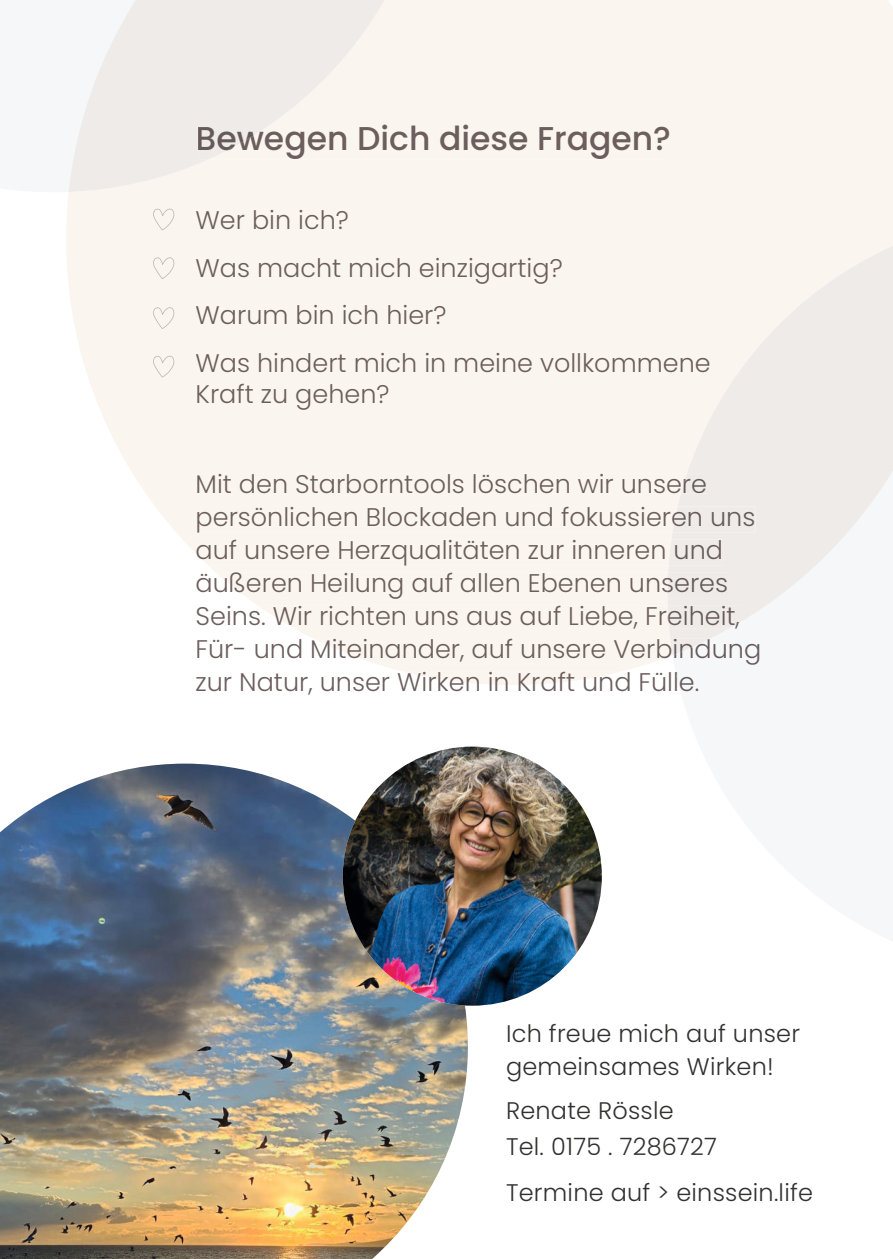
<style>
.page{position:relative;width:893px;height:1259px;background:#fff}
.page>*{position:absolute;margin:0;border:0;box-sizing:border-box;transform-origin:0 0}
.t1{font:500 33px "Poppins";color:#655a59}
.t2{font:300 25.5px/33px "Poppins";color:#655a59}
.t3{font:300 25.5px/47.7px "Poppins";color:#6b5e5c}
.t4{font:300 24px/33px "Poppins";letter-spacing:.01em;color:#313130}
</style>
<div class="page">
<img style="left:0;top:763px;width:468px;height:496px">
<img style="left:343px;top:746px;width:259px;height:259px;border-radius:130px">
<svg style="left:66px;top:0;width:827px;height:671px;fill:#fbf5f0"></svg>
<svg style="left:403px;top:671px;width:218px;height:14px"></svg>
<svg style="left:66px;top:0;width:3px;height:192px"></svg>
<svg style="left:69px;top:0;width:316px;height:192px;fill:#eeebe9"></svg>
<svg style="left:198px;top:125px;width:471px;height:34px"></svg>
<div style="left:674px;top:638px;width:219px;height:33px;background:#f6f7f9"></div>
<svg style="left:668px;top:246px;width:225px;height:392px;fill:#eeebe9"></svg>
<div style="left:198px;top:474px;width:509px;height:19px;background:#fbf5f0"></div>
<svg style="left:198px;top:506px;width:557px;height:26px"></svg>
<svg style="left:197px;top:539px;width:526px;height:26px"></svg>
<svg style="left:216px;top:572px;width:512px;height:27px"></svg>
<svg style="left:258px;top:605px;width:482px;height:24px"></svg>
<svg style="left:314px;top:638px;width:447px;height:27px"></svg>
<svg style="left:153px;top:209px;width:21px;height:21px"></svg>
<svg style="left:153px;top:257px;width:21px;height:22px"></svg>
<svg style="left:153px;top:307px;width:21px;height:22px"></svg>
<svg style="left:153px;top:356px;width:21px;height:21px"></svg>
<p class="t1" style="left:196px;top:120px;width:477px">Bewegen Dich diese Fragen?</p>
<p class="t3" style="left:196px;top:197px;width:517px">Wer bin ich?<br>Was macht mich einzigartig?<br>Warum bin ich hier?<br>Was hindert mich in meine vollkommene</p>
<p class="t3" style="left:196px;top:370px;width:195px">Kraft zu gehen?</p>
<p class="t2" style="left:196px;top:467px;width:567px">Mit den Starborntools löschen wir unsere persönlichen Blockaden und fokussieren uns auf unsere Herzqualitäten zur inneren und äußeren Heilung auf allen Ebenen unseres Seins. Wir richten uns aus auf Liebe, Freiheit, Für- und Miteinander, auf unsere Verbindung zur Natur, unser Wirken in Kraft und Fülle.</p>
<p class="t4" style="left:506px;top:1017px;width:296px">Ich freue mich auf unser gemeinsames Wirken!</p>
<p class="t4" style="left:506px;top:1093px;width:212px;line-height:36px">Renate Rössle<br>Tel. 0175 . 7286727</p>
<p class="t4" style="left:506px;top:1175px;width:309px">Termine auf &gt; einssein.life</p>
</div>
